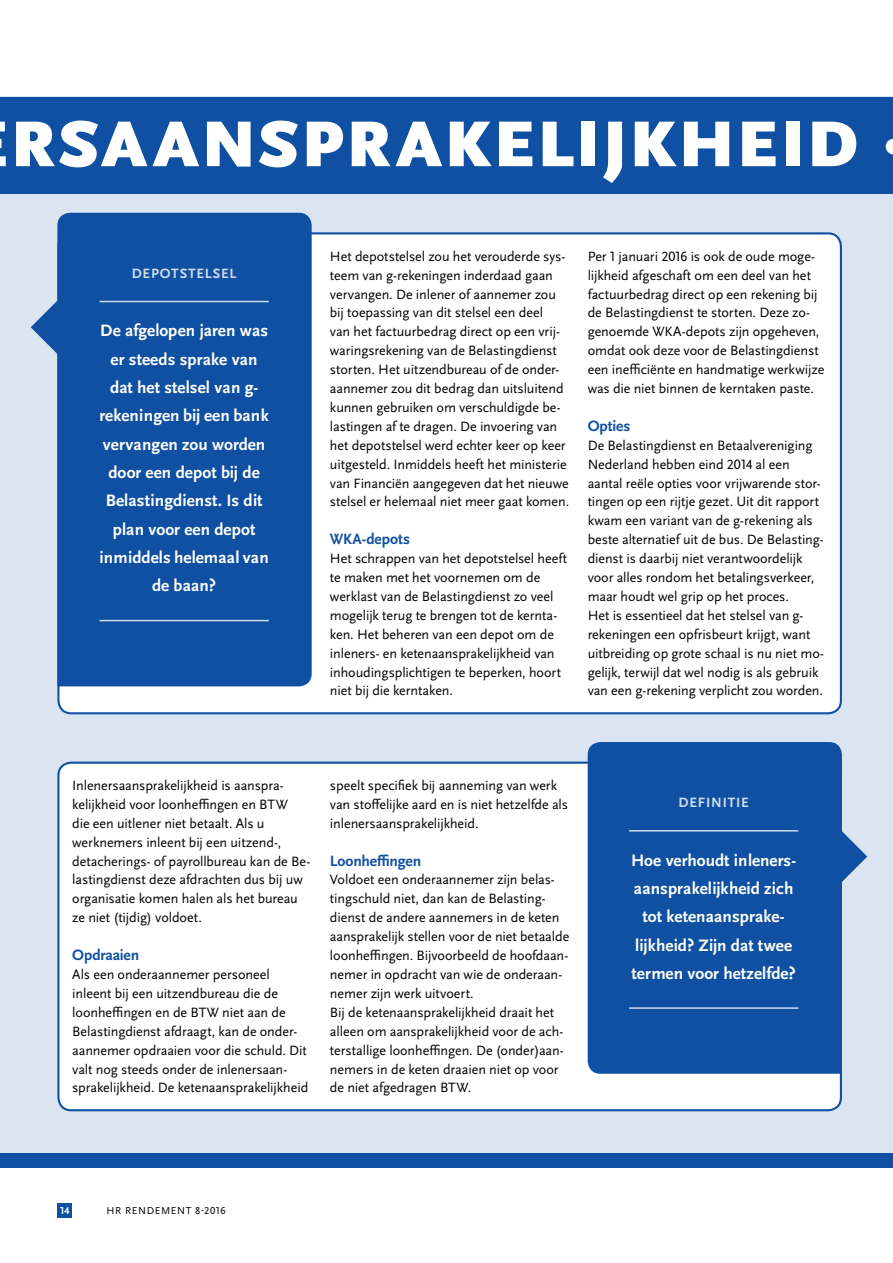
<style>
.page{position:relative;width:893px;height:1263px;background:#fff}
.page>*{position:absolute;margin:0;border:0;box-sizing:border-box;transform-origin:0 0}
.t1{font:900 67.5px "Scala Sans OT";letter-spacing:.035em;color:#fff}
.t2{font:700 17.25px/28.3px "Scala Sans OT";letter-spacing:.005em;color:#fff;text-align:center}
.t3{font:700 15.6px "Scala Sans OT";letter-spacing:-.01em;color:#1050a2}
.t4{font:14.1px/18.9px "Scala Sans OT";color:#000}
.t5{font:700 14.1px "Scala Sans OT";letter-spacing:.06em;color:#cfdcec}
.t6{font:10.5px "Scala Sans OT";letter-spacing:.06em;color:#000}
.t7{font:700 10.5px "Scala Sans OT";color:#fff}
</style>
<div class="page">
<div style="left:57px;top:1203px;width:15px;height:15px;background:#1050a2"></div>
<div style="left:0;top:97px;width:892px;height:1071px;background:#dbe5f1"></div>
<div style="left:0;top:97px;width:892px;height:97px;background:#1050a2"></div>
<div style="left:0;top:1153px;width:892px;height:15px;background:#1050a2"></div>
<div style="left:58px;top:233px;width:783px;height:480px;background:#fff;border-radius:13px"></div>
<div style="left:58px;top:763px;width:783px;height:347px;background:#fff;border-radius:13px"></div>
<div style="left:57px;top:213px;width:255px;height:473px;background:#1050a2"></div>
<hr style="left:100px;top:301px;width:169px;height:1px;background:#cfdcec">
<hr style="left:100px;top:620px;width:169px;height:1px;background:#cfdcec">
<svg style="left:31px;top:301px;width:53px;height:53px"></svg>
<div style="left:588px;top:742px;width:254px;height:332px;background:#1050a2"></div>
<hr style="left:629px;top:830px;width:169px;height:1px;background:#cfdcec">
<hr style="left:629px;top:1007px;width:169px;height:2px;background:#cfdcec">
<svg style="left:814px;top:830px;width:53px;height:53px"></svg>
<h1 class="t1" style="left:11px;top:106px;width:848px">RSAANSPRAKELIJKHEID</h1>
<p class="t5" style="left:132px;top:266px;width:106px">DEPOTSTELSEL</p>
<p class="t2" style="left:100px;top:317px;width:171px">De afgelopen jaren was er steeds sprake van dat het stelsel van g&shy;rekeningen bij een bank vervangen zou worden door een depot bij de<br>Belastingdienst. Is dit plan voor een depot inmiddels helemaal van de baan?</p>
<p class="t4" style="left:330px;top:247px;width:241px">Het depotstelsel zou het verouderde sys&shy;teem van g-rekeningen inderdaad gaan vervangen. De inlener of aannemer zou bij toepassing van dit stelsel een deel<br>van het factuurbedrag direct op een vrij&shy;waringsrekening van de Belastingdienst storten. Het uitzendbureau of de onder&shy;aannemer zou dit bedrag dan uitsluitend kunnen gebruiken om verschuldigde be&shy;lastingen af te dragen. De invoering van het depotstelsel werd echter keer op keer uitgesteld. Inmiddels heeft het ministerie van Financiën aangegeven dat het nieuwe stelsel er helemaal niet meer gaat komen.</p>
<p class="t3" style="left:330px;top:530px;width:82px">WKA-depots</p>
<p class="t4" style="left:330px;top:549px;width:239px">Het schrappen van het depotstelsel heeft te maken met het voornemen om de werklast van de Belastingdienst zo veel mogelijk terug te brengen tot de kernta&shy;ken. Het beheren van een depot om de inleners- en ketenaansprakelijkheid van inhoudingsplichtigen te beperken, hoort niet bij die kerntaken.</p>
<p class="t4" style="left:588px;top:247px;width:238px">Per 1 januari 2016 is ook de oude moge&shy;lijkheid afgeschaft om een deel van het factuurbedrag direct op een rekening bij de Belastingdienst te storten. Deze zo&shy;genoemde WKA-depots zijn opgeheven, omdat ook deze voor de Belastingdienst een inefficiënte en handmatige werkwijze was die niet binnen de kerntaken paste.</p>
<p class="t3" style="left:588px;top:417px;width:44px">Opties</p>
<p class="t4" style="left:588px;top:436px;width:238px">De Belastingdienst en Betaalvereniging Nederland hebben eind 2014 al een aantal reële opties voor vrijwarende stor&shy;tingen op een rijtje gezet. Uit dit rapport kwam een variant van de g-rekening als beste alternatief uit de bus. De Belasting&shy;dienst is daarbij niet verantwoordelijk voor alles rondom het betalingsverkeer, maar houdt wel grip op het proces.<br>Het is essentieel dat het stelsel van g&shy;rekeningen een opfrisbeurt krijgt, want uitbreiding op grote schaal is nu niet mo&shy;gelijk, terwijl dat wel nodig is als gebruik van een g-rekening verplicht zou worden.</p>
<p class="t4" style="left:72px;top:776px;width:240px">Inlenersaansprakelijkheid is aanspra&shy;kelijkheid voor loonheffingen en BTW<br>die een uitlener niet betaalt. Als u werknemers inleent bij een uitzend-, detacherings- of payrollbureau kan de Be&shy;lastingdienst deze afdrachten dus bij uw organisatie komen halen als het bureau ze niet (tijdig) voldoet.</p>
<p class="t3" style="left:72px;top:946px;width:69px">Opdraaien</p>
<p class="t4" style="left:72px;top:965px;width:238px">Als een onderaannemer personeel inleent bij een uitzendbureau die de loonheffingen en de BTW niet aan de Belastingdienst afdraagt, kan de onder&shy;aannemer opdraaien voor die schuld. Dit valt nog steeds onder de inlenersaan&shy;sprakelijkheid. De ketenaansprakelijkheid</p>
<p class="t4" style="left:330px;top:776px;width:240px">speelt specifiek bij aanneming van werk van stoffelijke aard en is niet hetzelfde als inlenersaansprakelijkheid.</p>
<p class="t3" style="left:330px;top:852px;width:93px">Loonheffingen</p>
<p class="t4" style="left:330px;top:871px;width:241px">Voldoet een onderaannemer zijn belas&shy;tingschuld niet, dan kan de Belasting&shy;dienst de andere aannemers in de keten aansprakelijk stellen voor de niet betaalde loonheffingen. Bijvoorbeeld de hoofdaan&shy;nemer in opdracht van wie de onderaan&shy;nemer zijn werk uitvoert.<br>Bij de ketenaansprakelijkheid draait het alleen om aansprakelijkheid voor de ach&shy;terstallige loonheffingen. De (onder)aan&shy;nemers in de keten draaien niet op voor de niet afgedragen BTW.</p>
<p class="t5" style="left:678px;top:795px;width:72px">DEFINITIE</p>
<p class="t2" style="left:631px;top:846px;width:166px">Hoe verhoudt inleners&shy;aansprakelijkheid zich tot ketenaansprake&shy;lijkheid? Zijn dat twee termen voor hetzelfde?</p>
<p class="t7" style="left:60px;top:1205px;width:11px">14</p>
<p class="t6" style="left:106px;top:1205px;width:121px">HR RENDEMENT 8-2016</p>
</div>
